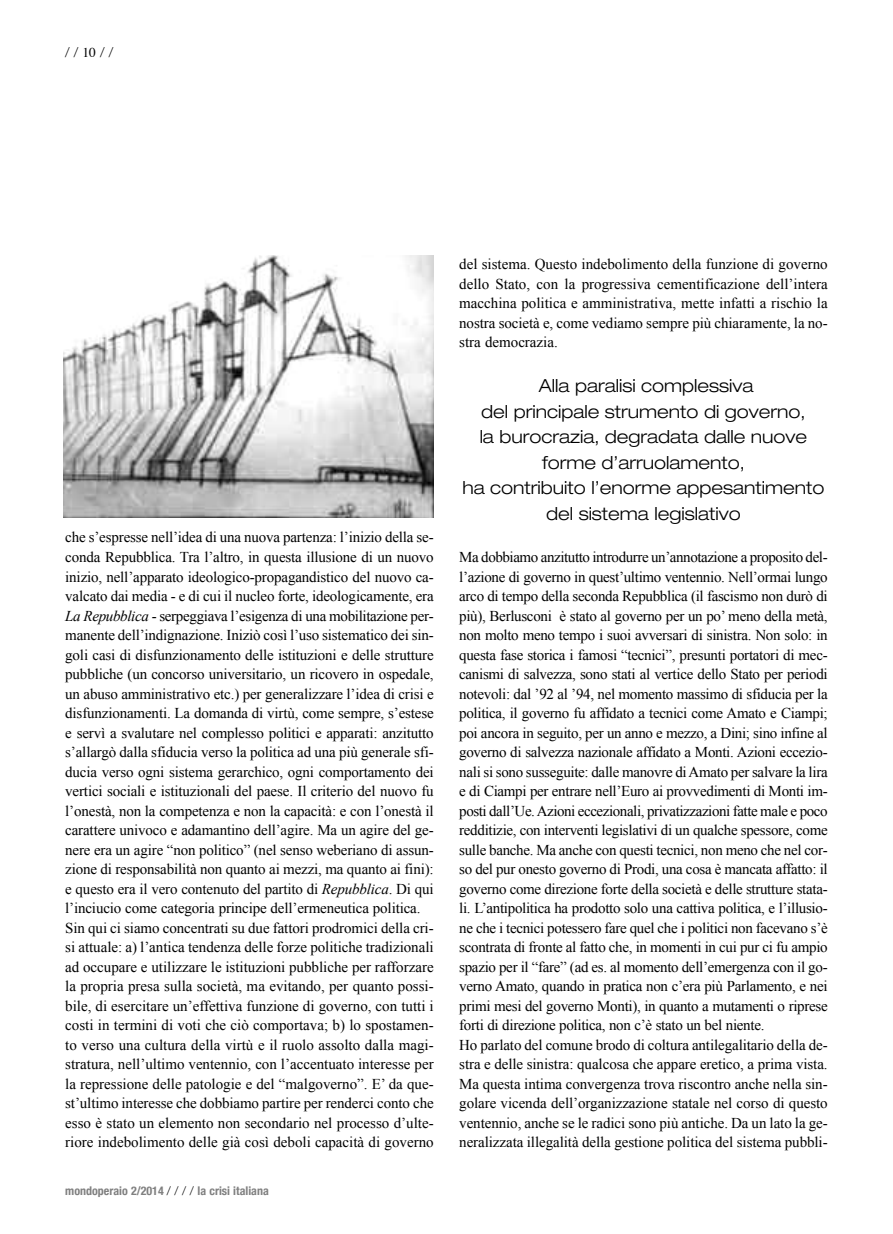
<style>
.page{position:relative;width:893px;height:1234px;background:#fff}
.page>*{position:absolute;margin:0;border:0;box-sizing:border-box;transform-origin:0 0}
.t1{font:300 expanded 18px/25.5px "Helvetica Neue";color:#000;text-align:center}
.t2{font:15px/19.5px "Times New Roman";letter-spacing:-.01em;color:#000}
.t3{font:300 13.5px "Helvetica Neue";color:#000}
.t4{font:700 condensed 12px "Helvetica Neue";color:#808080}
.s1{font-family:"Times";font-weight:400}
.s2{font-style:italic}
.s3{font-weight:300;font-stretch:normal;color:#000}
</style>
<div class="page">
<img style="left:64px;top:255px;width:370px;height:262px">
<p class="t3" style="left:65px;top:44px;width:50px">//<span class="s1">10</span>//</p>
<p class="t2" style="left:65px;top:527px;width:370px">che s’espresse nell’idea di una nuova partenza: l’inizio della se&shy;conda Repubblica. Tra l’altro, in questa illusione di un nuovo inizio, nell’apparato ideologico-propagandistico del nuovo ca&shy;valcato dai media - e di cui il nucleo forte, ideologicamente, era <span class="s2">La Repubblica</span> - serpeggiava l’esigenza di una mobilitazione per&shy;manente dell’indignazione. Iniziò così l’uso sistematico dei sin&shy;goli casi di disfunzionamento delle istituzioni e delle strutture pubbliche (un concorso universitario, un ricovero in ospedale, un abuso amministrativo etc.) per generalizzare l’idea di crisi e disfunzionamenti. La domanda di virtù, come sempre, s’estese e servì a svalutare nel complesso politici e apparati: anzitutto s’allargò dalla sfiducia verso la politica ad una più generale sfi&shy;ducia verso ogni sistema gerarchico, ogni comportamento dei vertici sociali e istituzionali del paese. Il criterio del nuovo fu l’onestà, non la competenza e non la capacità: e con l’onestà il carattere univoco e adamantino dell’agire. Ma un agire del ge&shy;nere era un agire “non politico” (nel senso weberiano di assun&shy;zione di responsabilità non quanto ai mezzi, ma quanto ai fini): e questo era il vero contenuto del partito di <span class="s2">Repubblica</span>. Di qui l’inciucio come categoria principe dell’ermeneutica politica.<br>Sin qui ci siamo concentrati su due fattori prodromici della cri&shy;si attuale: a) l’antica tendenza delle forze politiche tradizionali ad occupare e utilizzare le istituzioni pubbliche per rafforzare la propria presa sulla società, ma evitando, per quanto possi&shy;bile, di esercitare un’effettiva funzione di governo, con tutti i costi in termini di voti che ciò comportava; b) lo spostamen&shy;to verso una cultura della virtù e il ruolo assolto dalla magi&shy;stratura, nell’ultimo ventennio, con l’accentuato interesse per la repressione delle patologie e del “malgoverno”. E’ da que&shy;st’ultimo interesse che dobbiamo partire per renderci conto che esso è stato un elemento non secondario nel processo d’ulte&shy;riore indebolimento delle già così deboli capacità di governo</p>
<p class="t4" style="left:65px;top:1182px;width:205px">mondoperaio 2/2014 <span class="s3">/ / / /</span> la crisi italiana</p>
<p class="t2" style="left:459px;top:254px;width:370px;text-align:justify">del sistema. Questo indebolimento della funzione di governo dello Stato, con la progressiva cementificazione dell’intera macchina politica e amministrativa, mette infatti a rischio la nostra società e, come vediamo sempre più chiaramente, la no&shy;stra democrazia.</p>
<p class="t1" style="left:462px;top:375px;width:364px">Alla paralisi complessiva<br>del principale strumento di governo,<br>la burocrazia, degradata dalle nuove forme d’arruolamento,<br>ha contribuito l’enorme appesantimento del sistema legislativo</p>
<p class="t2" style="left:459px;top:547px;width:370px">Ma dobbiamo anzitutto introdurre un’annotazione a proposito del&shy;l’azione di governo in quest’ultimo ventennio. Nell’ormai lungo arco di tempo della seconda Repubblica (il fascismo non durò di più), Berlusconi è stato al governo per un po’ meno della metà, non molto meno tempo i suoi avversari di sinistra. Non solo: in questa fase storica i famosi “tecnici”, presunti portatori di mec&shy;canismi di salvezza, sono stati al vertice dello Stato per periodi notevoli: dal ’92 al ’94, nel momento massimo di sfiducia per la politica, il governo fu affidato a tecnici come Amato e Ciampi; poi ancora in seguito, per un anno e mezzo, a Dini; sino infine al governo di salvezza nazionale affidato a Monti. Azioni eccezio&shy;nali si sono susseguite: dalle manovre diAmato per salvare la lira e di Ciampi per entrare nell’Euro ai provvedimenti di Monti im&shy;posti dall’Ue.Azioni eccezionali, privatizzazioni fatte male e poco redditizie, con interventi legislativi di un qualche spessore, come sulle banche. Ma anche con questi tecnici, non meno che nel cor&shy;so del pur onesto governo di Prodi, una cosa è mancata affatto: il governo come direzione forte della società e delle strutture stata&shy;li. L’antipolitica ha prodotto solo una cattiva politica, e l’illusio&shy;ne che i tecnici potessero fare quel che i politici non facevano s’è scontrata di fronte al fatto che, in momenti in cui pur ci fu ampio spazio per il “fare” (ad es. al momento dell’emergenza con il go&shy;verno Amato, quando in pratica non c’era più Parlamento, e nei primi mesi del governo Monti), in quanto a mutamenti o riprese forti di direzione politica, non c’è stato un bel niente.<br>Ho parlato del comune brodo di coltura antilegalitario della de&shy;stra e delle sinistra: qualcosa che appare eretico, a prima vista.<br>Ma questa intima convergenza trova riscontro anche nella sin&shy;golare vicenda dell’organizzazione statale nel corso di questo ventennio, anche se le radici sono più antiche. Da un lato la ge&shy;neralizzata illegalità della gestione politica del sistema pubbli-</p>
</div>
